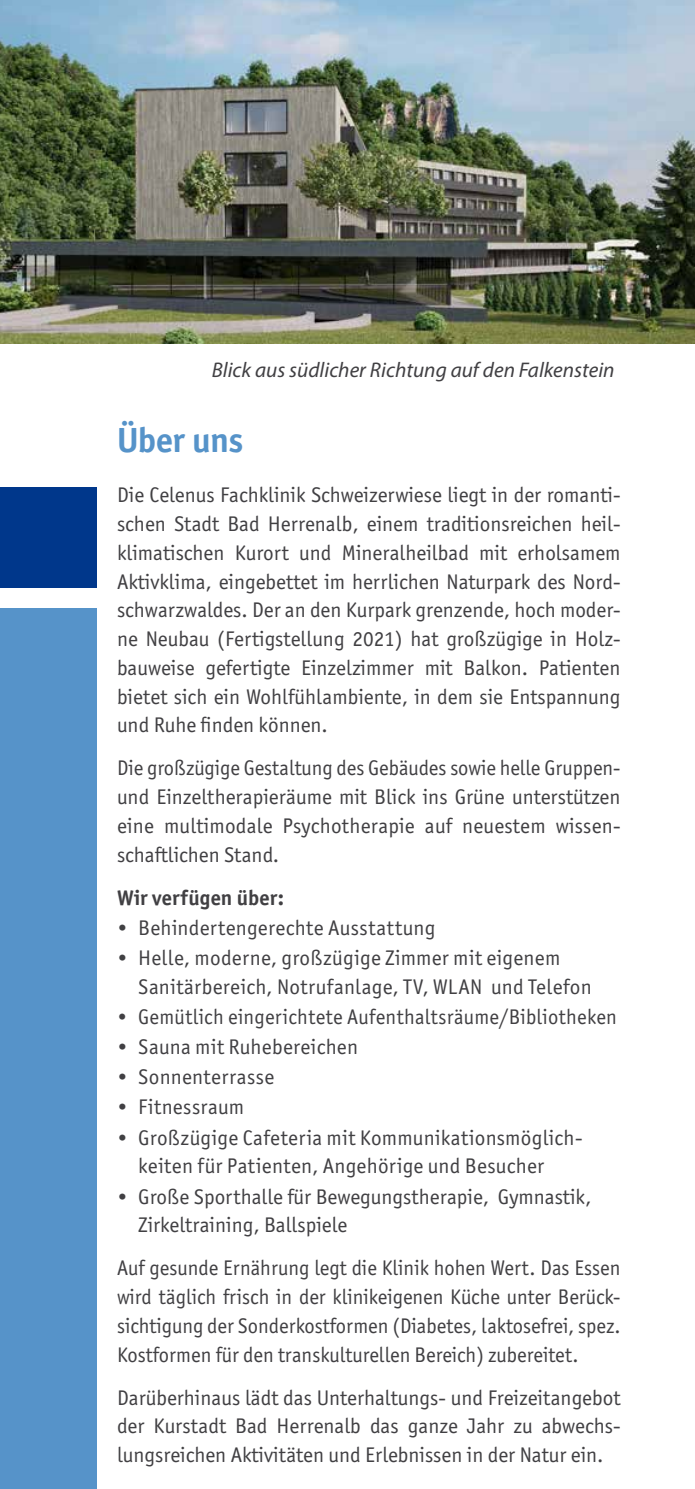
<style>
.page{position:relative;width:695px;height:1489px;background:#fff}
.page>*{position:absolute;margin:0;border:0;box-sizing:border-box;transform-origin:0 0}
.t1{font:700 35px "Officina Sans ITC Pro";letter-spacing:-.015em;color:#5693c9}
.t2{font:21.25px/28.8px "Officina Sans ITC Pro";letter-spacing:.01em;color:#414043;text-align:justify}
.t3{font:italic 21.25px "Myriad Pro";color:#414043}
.t4{font:700 21.25px "Officina Sans ITC Pro";letter-spacing:.005em;color:#414043}
</style>
<div class="page">
<div style="left:0;top:487px;width:97px;height:100px;background:#00378b"></div>
<div style="left:0;top:608px;width:97px;height:880px;background:#5693c9"></div>
<img style="left:0;top:0;width:694px;height:344px">
<p class="t3" style="left:212px;top:356px;width:404px">Blick aus südlicher Richtung auf den Falkenstein</p>
<h1 class="t1" style="left:117px;top:418px;width:128px">Über uns</h1>
<p class="t2" style="left:117px;top:480px;width:505px">Die Celenus Fachklinik Schweizerwiese liegt in der romanti&shy;schen Stadt Bad Herrenalb, einem traditionsreichen heil&shy;klimatischen Kurort und Mineralheilbad mit erholsamem Aktivklima, eingebettet im herrlichen Naturpark des Nord&shy;schwarzwaldes. Der an den Kurpark grenzende, hoch moder&shy;ne Neubau (Fertigstellung 2021) hat großzügige in Holz&shy;bauweise gefertigte Einzelzimmer mit Balkon. Patienten bietet sich ein Wohlfühlambiente, in dem sie Entspannung und Ruhe finden können.</p>
<p class="t2" style="left:117px;top:753px;width:505px">Die großzügige Gestaltung des Gebäudes sowie helle Gruppen&shy;und Einzeltherapieräume mit Blick ins Grüne unterstützen eine multimodale Psychotherapie auf neuestem wissen&shy;schaftlichen Stand.</p>
<p class="t4" style="left:117px;top:884px;width:168px">Wir verfügen über:</p>
<p class="t2" style="left:117px;top:913px;width:320px">• Behindertengerechte Ausstattung</p>
<p class="t2" style="left:138px;top:943px;width:455px;text-indent:-21px">• Helle, moderne, großzügige Zimmer mit eigenem<br>Sanitärbereich, Notrufanlage, TV, WLAN und Telefon</p>
<p class="t2" style="left:117px;top:1002px;width:501px">• Gemütlich eingerichtete Aufenthaltsräume/Bibliotheken</p>
<p class="t2" style="left:117px;top:1032px;width:242px">• Sauna mit Ruhebereichen</p>
<p class="t2" style="left:117px;top:1062px;width:159px">• Sonnenterrasse</p>
<p class="t2" style="left:117px;top:1092px;width:129px">• Fitnessraum</p>
<p class="t2" style="left:138px;top:1122px;width:444px;text-indent:-21px">• Großzügige Cafeteria mit Kommunikationsmöglich&shy;keiten für Patienten, Angehörige und Besucher</p>
<p class="t2" style="left:138px;top:1181px;width:454px;text-indent:-21px">• Große Sporthalle für Bewegungstherapie, Gymnastik,<br>Zirkeltraining, Ballspiele</p>
<p class="t2" style="left:117px;top:1253px;width:505px">Auf gesunde Ernährung legt die Klinik hohen Wert. Das Essen wird täglich frisch in der klinikeigenen Küche unter Berück&shy;sichtigung der Sonderkostformen (Diabetes, laktosefrei, spez.<br>Kostformen für den transkulturellen Bereich) zubereitet.</p>
<p class="t2" style="left:117px;top:1382px;width:505px">Darüberhinaus lädt das Unterhaltungs- und Freizeitangebot der Kurstadt Bad Herrenalb das ganze Jahr zu abwechs&shy;lungsreichen Aktivitäten und Erlebnissen in der Natur ein.</p>
</div>
